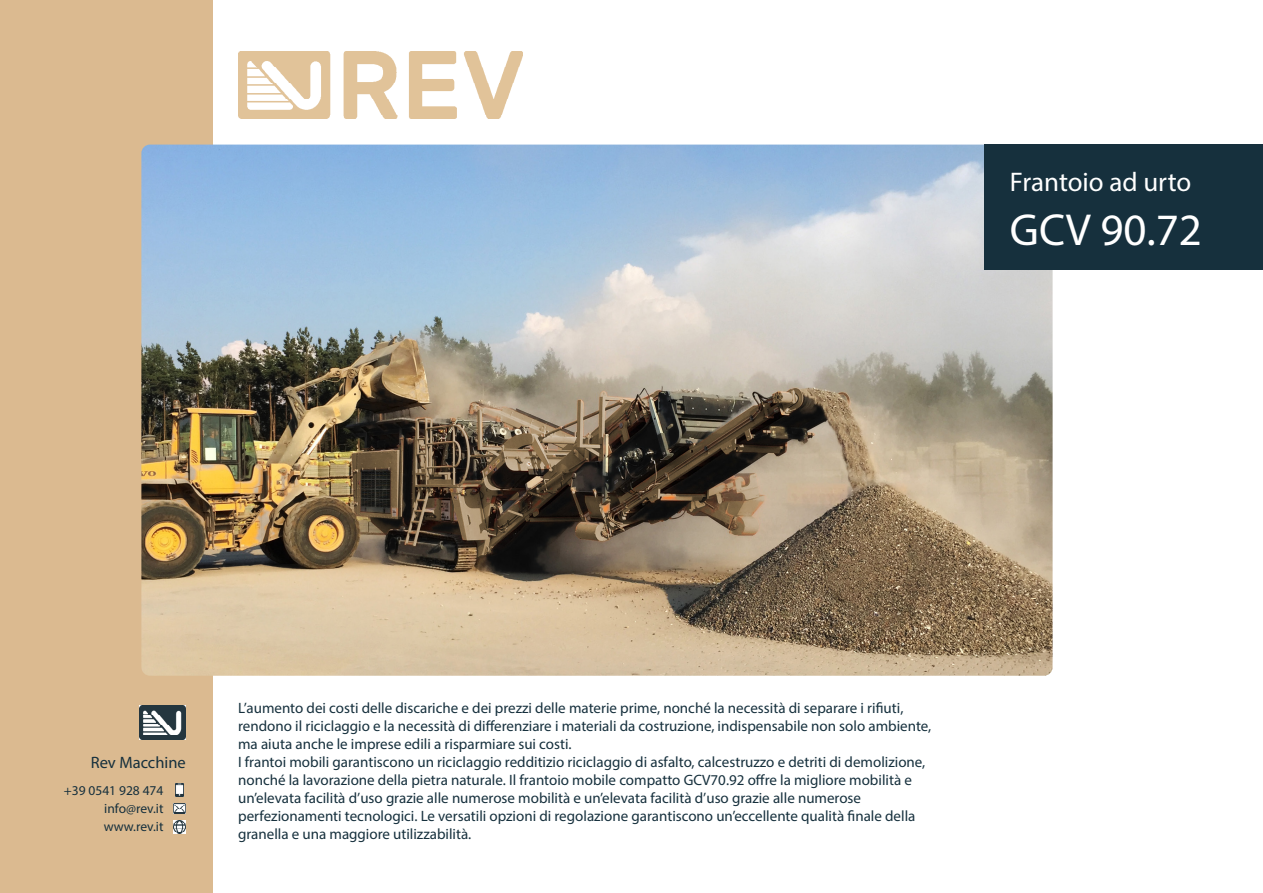
<style>
.page{position:relative;width:1263px;height:893px;background:#fff}
.page>*{position:absolute;margin:0;border:0;box-sizing:border-box;transform-origin:0 0}
.t1{font:45px "Myriad Pro";color:#fff}
.t2{font:27px "Myriad Pro";color:#fff}
.t3{font:16.5px "Myriad Pro";color:#16303d}
.t4{font:15px/18px "Myriad Pro";color:#16303d}
.t5{font:13.5px/18px "Myriad Pro";color:#16303d;text-align:justify}
</style>
<div class="page">
<div style="left:0;top:0;width:213px;height:893px;background:#dbba90"></div>
<svg style="left:173px;top:820px;width:13px;height:13px"></svg>
<svg style="left:176px;top:784px;width:7px;height:12px"></svg>
<svg style="left:173px;top:804px;width:13px;height:10px"></svg>
<img style="left:139px;top:705px;width:47px;height:35px">
<img style="left:141px;top:145px;width:911px;height:531px">
<img style="left:238px;top:51px;width:284px;height:68px">
<div style="left:984px;top:145px;width:279px;height:125px;background:#16303d"></div>
<p class="t2" style="left:1010px;top:165px;width:183px">Frantoio ad urto</p>
<p class="t1" style="left:1010px;top:202px;width:194px">GCV 90.72</p>
<p class="t3" style="left:91px;top:752px;width:97px">Rev Macchine</p>
<p class="t5" style="left:104px;top:781px;width:61px;text-indent:-40px">+39 0541 928 474 info@rev.it www.rev.it</p>
<p class="t4" style="left:238px;top:698px;width:695px">L’aumento dei costi delle discariche e dei prezzi delle materie prime, nonché la necessità di separare i rifiuti, rendono il riciclaggio e la necessità di differenziare i materiali da costruzione, indispensabile non solo ambiente, ma aiuta anche le imprese edili a risparmiare sui costi.</p>
<p class="t4" style="left:238px;top:752px;width:689px">I frantoi mobili garantiscono un riciclaggio redditizio riciclaggio di asfalto, calcestruzzo e detriti di demolizione, nonché la lavorazione della pietra naturale. Il frantoio mobile compatto GCV70.92 offre la migliore mobilità e un’elevata facilità d’uso grazie alle numerose mobilità e un’elevata facilità d’uso grazie alle numerose</p>
<p class="t4" style="left:238px;top:806px;width:679px">perfezionamenti tecnologici. Le versatili opzioni di regolazione garantiscono un’eccellente qualità finale della granella e una maggiore utilizzabilità.</p>
</div>
